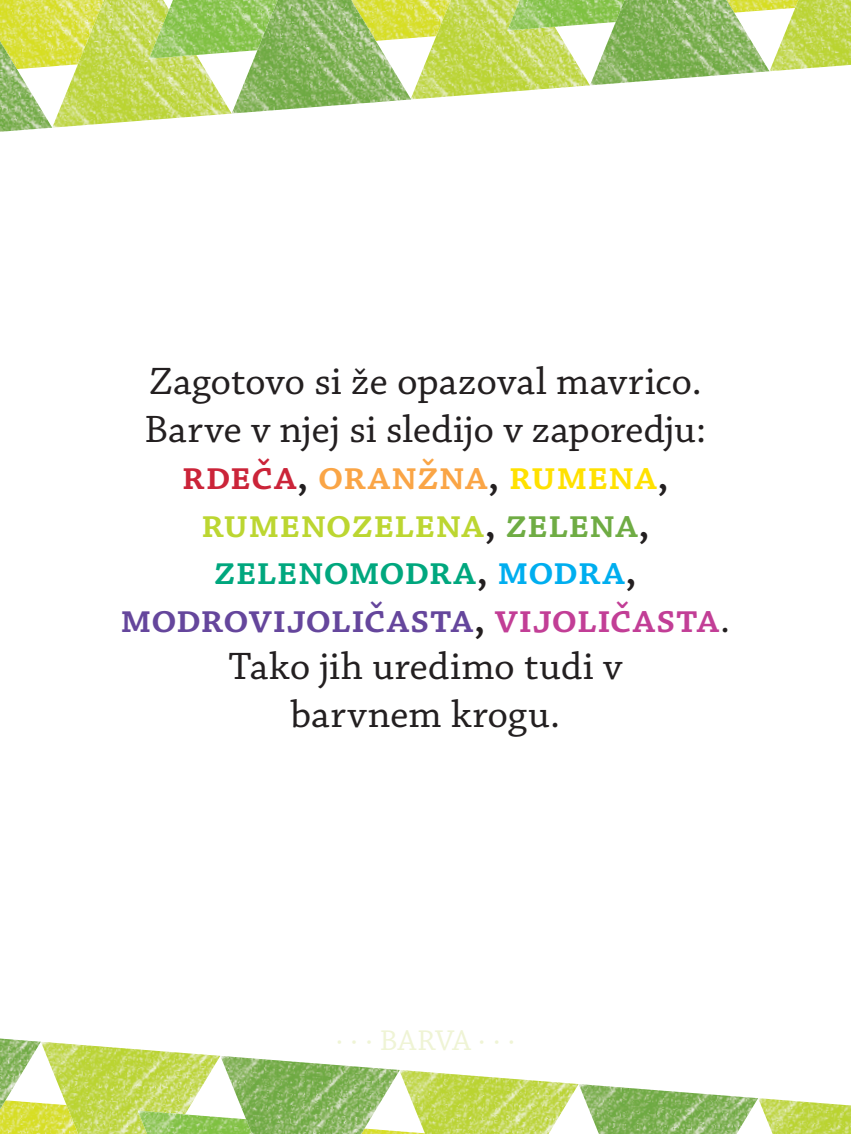
<style>
.page{position:relative;width:851px;height:1134px;background:#fff}
.page>*{position:absolute;margin:0;border:0;box-sizing:border-box;transform-origin:0 0}
.t1{font:40px/47.5px "Chaparral Pro Capt";color:#231f20}
.t2{font:40px/47.5px "Chaparral Pro Semibold Capt";letter-spacing:-.005em;color:#65469c;text-align:center}
.t3{font:30px "Chaparral Pro Capt";letter-spacing:-.005em;color:#eff4d5}
.s1{color:#cb2439}
.s2{color:#231f20}
.s3{color:#faa546}
.s4{color:#ffe100}
.s5{color:#bcd631}
.s6{color:#6fac44}
.s7{color:#00a77e}
.s8{color:#00aeef}
.s9{color:#c23e96}
.s10{font-family:"Chaparral Pro Capt";color:#231f20}
</style>
<div class="page">
<svg style="left:0;top:0;width:850px;height:132px"></svg>
<img style="left:590px;top:0;width:179px;height:85px">
<svg style="left:0;top:1038px;width:850px;height:96px"></svg>
<img style="left:578px;top:1084px;width:180px;height:50px">
<p class="t1" style="left:144px;top:359px;width:563px">Zagotovo si že opazoval mavrico.<br>Barve v njej si sledijo v zaporedju:</p>
<p class="t2" style="left:120px;top:454px;width:611px"><span class="s1">rdeča</span><span class="s2">,</span> <span class="s3">oranžna</span><span class="s2">,</span> <span class="s4">rumena</span><span class="s2">, </span><span class="s5">rumenozelena</span><span class="s2">,</span> <span class="s6">zelena</span><span class="s2">, </span><span class="s7">zelenomodra</span><span class="s2">,</span> <span class="s8">modra</span><span class="s2">, </span>modrovijoličasta<span class="s2">,</span> <span class="s9">vijoličasta</span><span class="s10">.</span></p>
<p class="t1" style="left:228px;top:644px;width:395px;text-align:center">Tako jih uredimo tudi v barvnem krogu.</p>
<p class="t3" style="left:335px;top:1023px;width:182px">· · · BARVA ···</p>
</div>
